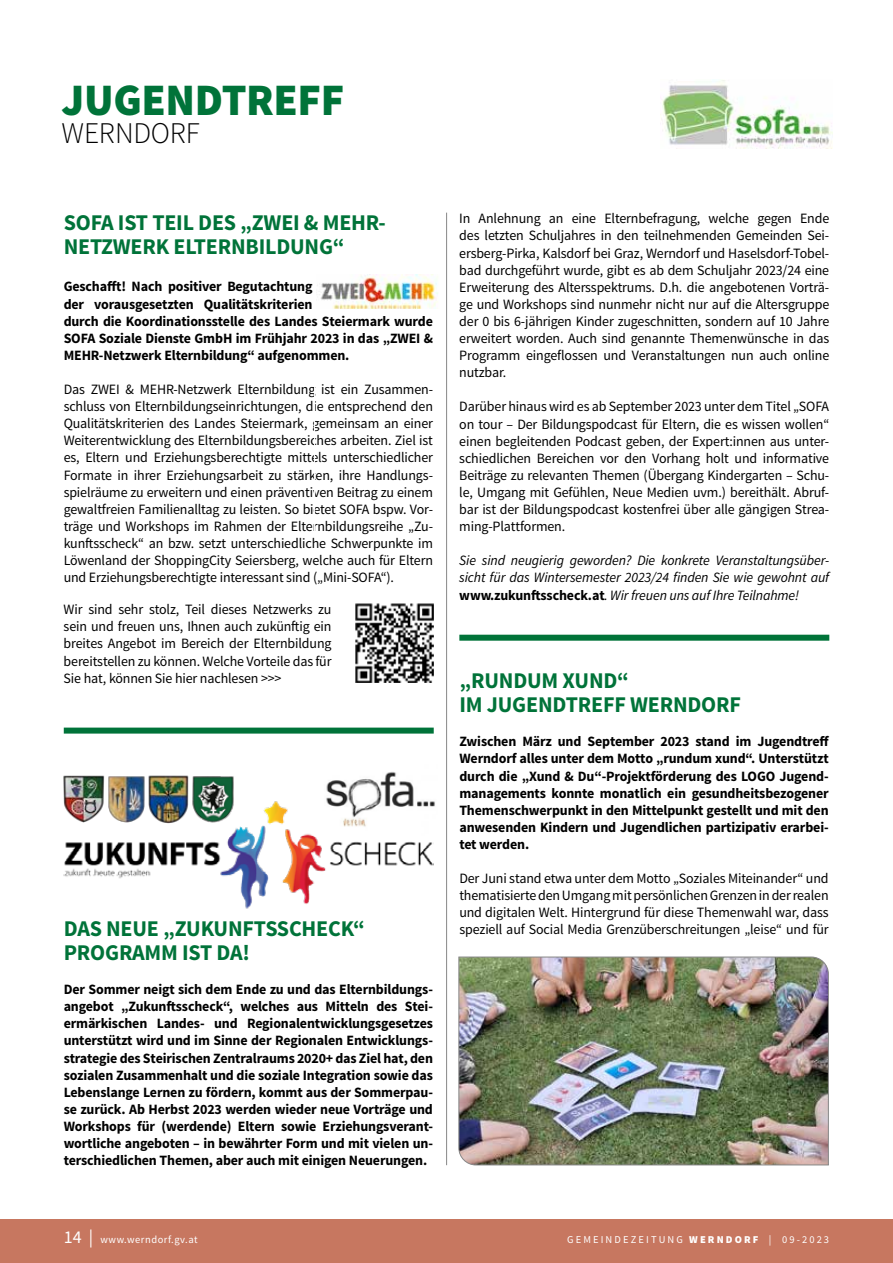
<style>
.page{position:relative;width:893px;height:1263px;background:#fff}
.page>*{position:absolute;margin:0;border:0;box-sizing:border-box;transform-origin:0 0}
.t1{font:900 45px "Source Sans Pro";letter-spacing:-.01em;color:#007339}
.t2{font:300 30px "Source Sans Pro";letter-spacing:-.01em;color:#000}
.t3{font:700 22.5px/24px "Source Sans Pro";letter-spacing:-.01em;color:#007339}
.t4{font:14.25px/17.1px "Source Sans Pro";letter-spacing:-.01em;color:#000;text-align:justify}
.t5{font:700 14.25px/17.1px "Source Sans Pro";letter-spacing:-.01em;color:#000;text-align:justify}
.t6{font:italic 14.25px/17.1px "Source Sans Pro";letter-spacing:-.01em;color:#000;text-align:justify}
.t7{font:10.5px "Source Sans Pro";letter-spacing:.2em;color:#fff}
.t8{font:10.5px "Source Sans Pro";letter-spacing:.05em;color:#fff}
.s1{font-weight:700;font-style:normal}
.s2{font-size:18px}
.s3{font-weight:900}
</style>
<div class="page">
<div style="left:0;top:1219px;width:893px;height:44px;background:#c77760"></div>
<hr style="left:446px;top:213px;width:1px;height:952px;background:#878787">
<img style="left:458px;top:956px;width:371px;height:209px">
<img style="left:320px;top:274px;width:118px;height:34px">
<img style="left:355px;top:603px;width:79px;height:79px">
<img style="left:326px;top:772px;width:109px;height:35px">
<img style="left:64px;top:800px;width:369px;height:109px">
<img style="left:63px;top:775px;width:173px;height:49px">
<div style="left:64px;top:728px;width:370px;height:6px;background:#007339"></div>
<div style="left:459px;top:635px;width:370px;height:6px;background:#007339"></div>
<img style="left:660px;top:80px;width:172px;height:68px">
<h1 class="t1" style="left:62px;top:70px;width:284px">JUGENDTREFF</h1>
<h2 class="t2" style="left:62px;top:115px;width:140px">WERNDORF</h2>
<h3 class="t3" style="left:64px;top:211px;width:324px">SOFA IST TEIL DES „ZWEI &amp; MEHR-<br>NETZWERK ELTERNBILDUNG“</h3>
<p class="t5" style="left:64px;top:279px;width:371px;text-align:left">Geschafft! Nach positiver Begutachtung<br>der vorausgesetzten Qualitätskriterien<br>durch die Koordinationsstelle des Landes Steiermark wurde SOFA Soziale Dienste GmbH im Frühjahr 2023 in das „ZWEI &amp; MEHR-Netzwerk Elternbildung“ aufgenommen.</p>
<p class="t4" style="left:64px;top:381px;width:371px">Das ZWEI &amp; MEHR-Netzwerk Elternbildung ist ein Zusammen&shy;schluss von Elternbildungseinrichtungen, die entsprechend den Qualitätskriterien des Landes Steiermark, gemeinsam an einer Weiterentwicklung des Elternbildungsbereiches arbeiten. Ziel ist es, Eltern und Erziehungsberechtigte mittels unterschiedlicher Formate in ihrer Erziehungsarbeit zu stärken, ihre Handlungs&shy;spielräume zu erweitern und einen präventiven Beitrag zu einem gewaltfreien Familienalltag zu leisten. So bietet SOFA bspw. Vor&shy;träge und Workshops im Rahmen der Elternbildungsreihe „Zu&shy;kunftsscheck“ an bzw. setzt unterschiedliche Schwerpunkte im Löwenland der ShoppingCity Seiersberg, welche auch für Eltern und Erziehungsberechtigte interessant sind („Mini-SOFA“).</p>
<p class="t4" style="left:64px;top:601px;width:269px">Wir sind sehr stolz, Teil dieses Netzwerks zu sein und freuen uns, Ihnen auch zukünftig ein breites Angebot im Bereich der Elternbildung bereitstellen zu können. Welche Vorteile das für Sie hat, können Sie hier nachlesen &gt;&gt;&gt;</p>
<h3 class="t3" style="left:64px;top:917px;width:303px">DAS NEUE „ZUKUNFTSSCHECK“<br>PROGRAMM IST DA!</h3>
<p class="t5" style="left:64px;top:981px;width:371px">Der Sommer neigt sich dem Ende zu und das Elternbildungs&shy;angebot „Zukunftsscheck“, welches aus Mitteln des Stei&shy;ermärkischen Landes- und Regionalentwicklungsgesetzes unterstützt wird und im Sinne der Regionalen Entwicklungs&shy;strategie des Steirischen Zentralraums 2020+ das Ziel hat, den sozialen Zusammenhalt und die soziale Integration sowie das Lebenslange Lernen zu fördern, kommt aus der Sommerpau&shy;se zurück. Ab Herbst 2023 werden wieder neue Vorträge und Workshops für (werdende) Eltern sowie Erziehungsverant&shy;wortliche angeboten – in bewährter Form und mit vielen un&shy;terschiedlichen Themen, aber auch mit einigen Neuerungen.</p>
<p class="t4" style="left:459px;top:210px;width:371px">In Anlehnung an eine Elternbefragung, welche gegen Ende des letzten Schuljahres in den teilnehmenden Gemeinden Sei&shy;ersberg-Pirka, Kalsdorf bei Graz, Werndorf und Haselsdorf-Tobel&shy;bad durchgeführt wurde, gibt es ab dem Schuljahr 2023/24 eine Erweiterung des Altersspektrums. D.h. die angebotenen Vorträ&shy;ge und Workshops sind nunmehr nicht nur auf die Altersgruppe der 0 bis 6-jährigen Kinder zugeschnitten, sondern auf 10 Jahre erweitert worden. Auch sind genannte Themenwünsche in das Programm eingeflossen und Veranstaltungen nun auch online nutzbar.</p>
<p class="t4" style="left:459px;top:398px;width:371px">Darüber hinaus wird es ab September 2023 unter dem Titel „SOFA on tour – Der Bildungspodcast für Eltern, die es wissen wollen“ einen begleitenden Podcast geben, der Expert:innen aus unter&shy;schiedlichen Bereichen vor den Vorhang holt und informative Beiträge zu relevanten Themen (Übergang Kindergarten – Schu&shy;le, Umgang mit Gefühlen, Neue Medien uvm.) bereithält. Abruf&shy;bar ist der Bildungspodcast kostenfrei über alle gängigen Strea&shy;ming-Plattformen.</p>
<p class="t6" style="left:459px;top:552px;width:371px">Sie sind neugierig geworden? Die konkrete Veranstaltungsüber&shy;sicht für das Wintersemester 2023/24 finden Sie wie gewohnt auf <span class="s1">www.zukunftsscheck.at</span>. Wir freuen uns auf Ihre Teilnahme!</p>
<h3 class="t3" style="left:459px;top:670px;width:283px">„RUNDUM XUND“<br>IM JUGENDTREFF WERNDORF</h3>
<p class="t5" style="left:459px;top:734px;width:371px">Zwischen März und September 2023 stand im Jugendtreff Werndorf alles unter dem Motto „rundum xund“. Unterstützt durch die „Xund &amp; Du“-Projektförderung des LOGO Jugend&shy;managements konnte monatlich ein gesundheitsbezogener Themenschwerpunkt in den Mittelpunkt gestellt und mit den anwesenden Kindern und Jugendlichen partizipativ erarbei&shy;tet werden.</p>
<p class="t4" style="left:459px;top:870px;width:371px">Der Juni stand etwa unter dem Motto „Soziales Miteinander“ und thematisierte den Umgang mit persönlichen Grenzen in der realen und digitalen Welt. Hintergrund für diese Themenwahl war, dass speziell auf Social Media Grenzüberschreitungen „leise“ und für</p>
<p class="t8" style="left:64px;top:1233px;width:136px"><span class="s2">14 |</span> www.werndorf.gv.at</p>
<p class="t7" style="left:567px;top:1233px;width:263px">GEMEINDEZEITUNG <span class="s3">WERNDORF</span> | 09-2023</p>
</div>
